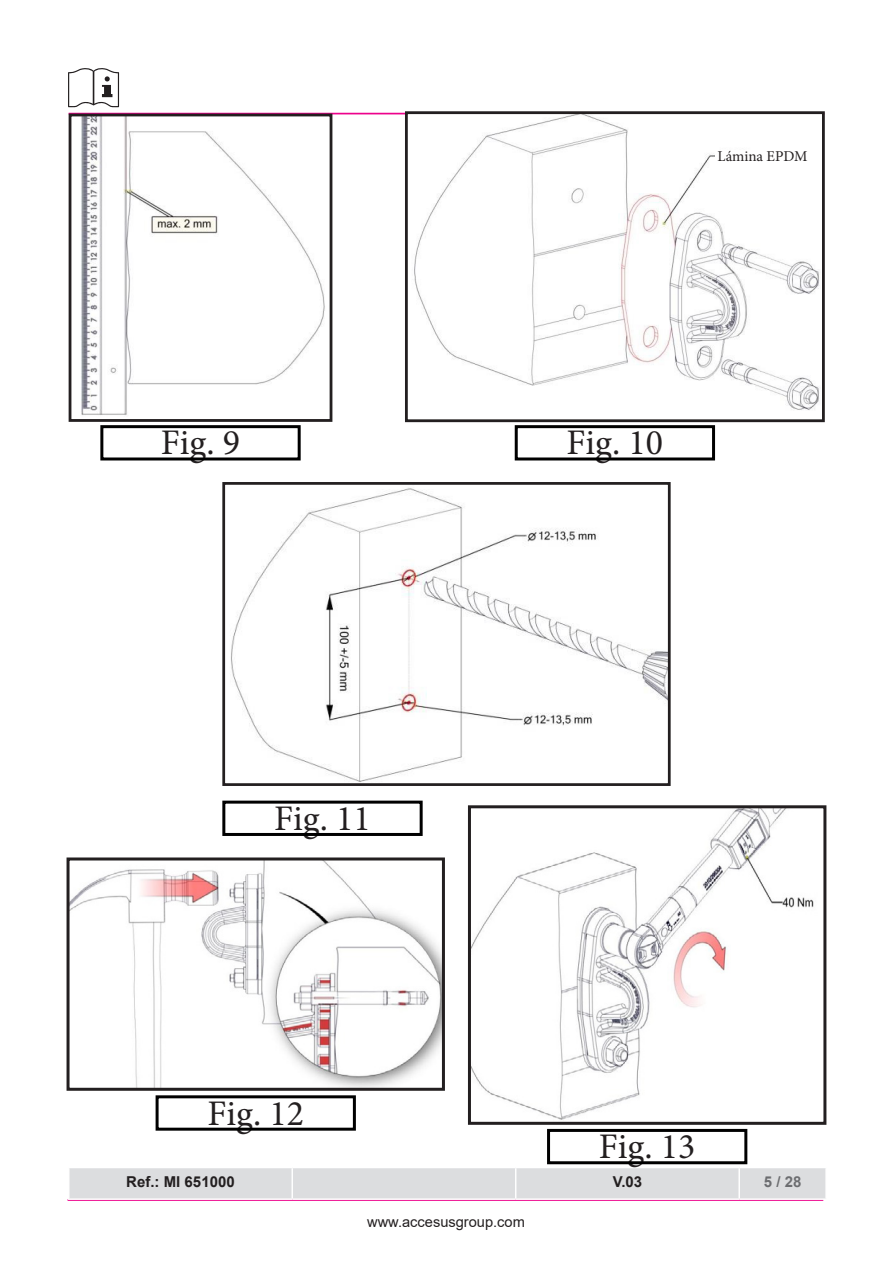
<style>
.page{position:relative;width:893px;height:1268px;background:#fff}
.page>*{position:absolute;margin:0;border:0;box-sizing:border-box;transform-origin:0 0}
.t1{font:36px "Minion Pro";color:#231f20}
.TABLA_9_5_pts_lato_r{font:700 15px "Arial";color:#231f20}
.t2{font:15px "Minion Pro";color:#231f20}
.Texto_pie_de_pagina{font:700 15px "Arial";color:#6c6d70}
.t3{font:14.7px "Arial";color:#231f20}
</style>
<div class="page">
<hr style="left:68px;top:1198px;width:755px;height:2px;background:#ed028c">
<svg style="left:68px;top:68px;width:51px;height:39px"></svg>
<hr style="left:69px;top:113px;width:755px;height:1px;background:#ed028c">
<div style="left:69px;top:1168px;width:756px;height:30px;background:#dcdddf"></div>
<hr style="left:292px;top:1167px;width:1px;height:31px;background:#fff">
<hr style="left:515px;top:1167px;width:1px;height:31px;background:#fff">
<hr style="left:738px;top:1167px;width:2px;height:31px;background:#fff">
<hr style="left:68px;top:1198px;width:224px;height:1px;background:#fff">
<hr style="left:292px;top:1198px;width:224px;height:1px;background:#fff">
<hr style="left:516px;top:1198px;width:223px;height:1px;background:#fff">
<hr style="left:739px;top:1198px;width:88px;height:1px;background:#fff">
<img style="left:81px;top:118px;width:244px;height:297px">
<div style="left:69px;top:114px;width:263px;height:308px;border:3px solid #231f20"></div>
<img style="left:231px;top:488px;width:436px;height:293px">
<div style="left:222px;top:482px;width:449px;height:303px;border:3px solid #231f20"></div>
<img style="left:71px;top:861px;width:370px;height:225px">
<div style="left:67px;top:857px;width:378px;height:233px;border:3px solid #231f20"></div>
<img style="left:472px;top:809px;width:342px;height:311px">
<div style="left:468px;top:805px;width:358px;height:319px;border:3px solid #231f20"></div>
<div style="left:100px;top:425px;width:201px;height:35px;border:3px solid #000"></div>
<div style="left:515px;top:425px;width:200px;height:35px;border:3px solid #000"></div>
<div style="left:222px;top:800px;width:201px;height:35px;border:3px solid #000"></div>
<div style="left:156px;top:1095px;width:200px;height:35px;border:3px solid #000"></div>
<div style="left:547px;top:1128px;width:200px;height:35px;border:3px solid #000"></div>
<img style="left:414px;top:115px;width:405px;height:295px">
<div style="left:405px;top:111px;width:420px;height:311px;border:3px solid #231f20"></div>
<div style="left:715px;top:150px;width:95px;height:14px;background:#fff"></div>
<p class="t2" style="left:717px;top:146px;width:92px">Lámina EPDM</p>
<p class="t1" style="left:161px;top:418px;width:81px">Fig. 9</p>
<p class="t1" style="left:567px;top:418px;width:98px">Fig. 10</p>
<p class="t1" style="left:274px;top:794px;width:98px">Fig. 11</p>
<p class="t1" style="left:207px;top:1088px;width:98px">Fig. 12</p>
<p class="t1" style="left:599px;top:1122px;width:98px">Fig. 13</p>
<p class="TABLA_9_5_pts_lato_r" style="left:126px;top:1170px;width:110px">Ref.: MI 651000</p>
<p class="TABLA_9_5_pts_lato_r" style="left:613px;top:1170px;width:31px">V.03</p>
<p class="Texto_pie_de_pagina" style="left:764px;top:1170px;width:39px">5 / 28</p>
<p class="t3" style="left:367px;top:1211px;width:159px">www.accesusgroup.com</p>
</div>
